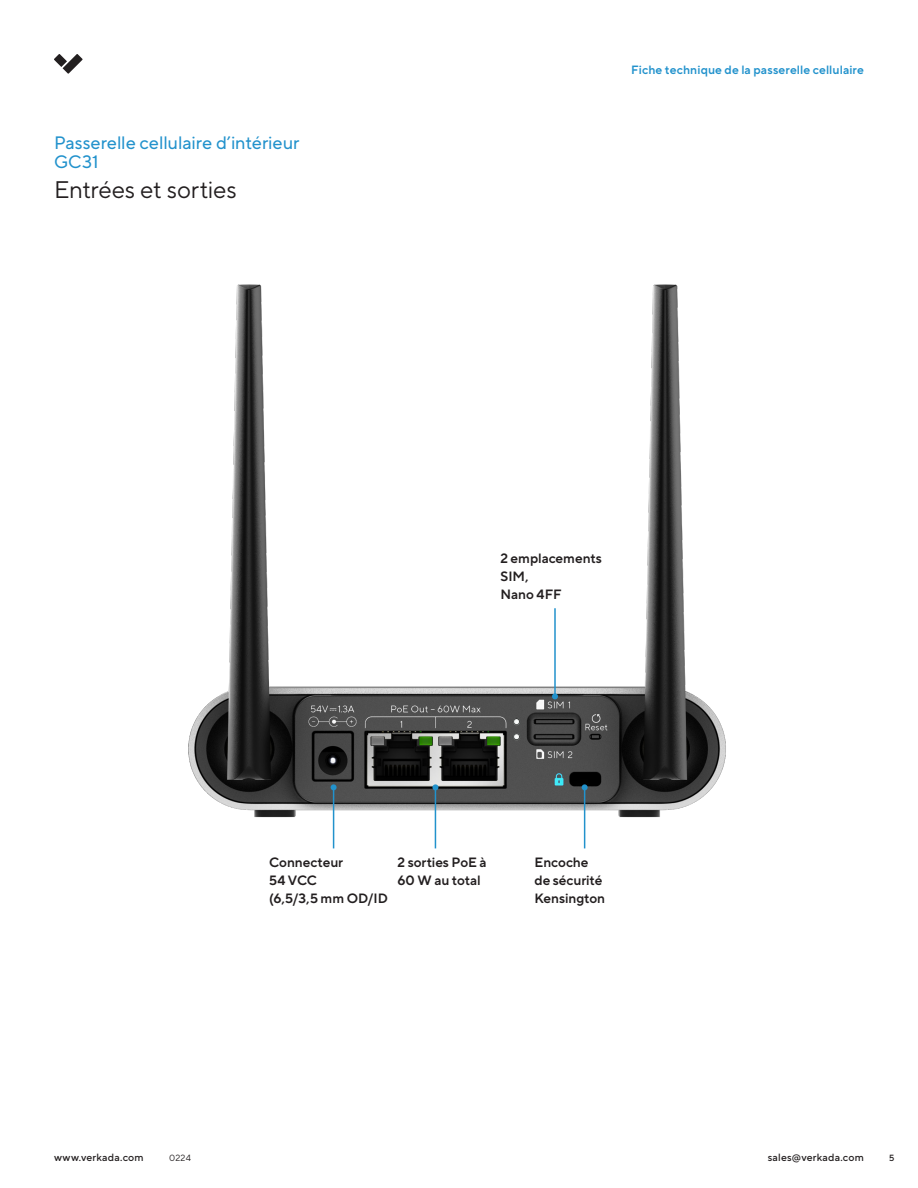
<style>
.page{position:relative;width:918px;height:1188px;background:#fff}
.page>*{position:absolute;margin:0;border:0;box-sizing:border-box;transform-origin:0 0}
.Level_2-Subtitles-Sentence_case{font:24px "TT Norms Pro";letter-spacing:-.005em;color:#231f20}
.t1{font:18px/19.5px "TT Norms Pro";letter-spacing:-.005em;color:#2292cc}
.Body_Paragraph_indent{font:600 13.5px/18px "TT Norms Pro";letter-spacing:-.005em;color:#231f20}
.Level_4-_Body_Paragraph{font:600 13.5px/18px "TT Norms Pro";letter-spacing:-.005em;color:#231f20}
.t2{font:600 12px "TT Norms Pro";letter-spacing:.01em;color:#2292cc}
.t3{font:500 10.5px "TT Norms Pro";letter-spacing:.02em;color:#231f20}
.t4{font:9px "TT Norms Pro";color:#231f20}
.t5{font:500 9px "TT Norms Pro";color:#231f20}
</style>
<div class="page">
<svg style="left:54px;top:54px;width:29px;height:20px"></svg>
<img style="left:188px;top:284px;width:538px;height:565px">
<hr style="left:333px;top:787px;width:1px;height:61px;background:#2292cc">
<svg style="left:331px;top:784px;width:6px;height:6px"></svg>
<hr style="left:435px;top:787px;width:1px;height:61px;background:#2292cc">
<svg style="left:432px;top:784px;width:6px;height:6px"></svg>
<hr style="left:584px;top:787px;width:1px;height:61px;background:#2292cc">
<svg style="left:582px;top:784px;width:6px;height:6px"></svg>
<hr style="left:554px;top:608px;width:2px;height:88px;background:#2292cc">
<svg style="left:552px;top:693px;width:6px;height:6px"></svg>
<p class="t1" style="left:54px;top:131px;width:247px">Passerelle cellulaire d’intérieur<br>GC31</p>
<p class="Level_2-Subtitles-Sentence_case" style="left:54px;top:173px;width:184px">Entrées et sorties</p>
<p class="t2" style="left:631px;top:61px;width:234px">Fiche technique de la passerelle cellulaire</p>
<p class="Body_Paragraph_indent" style="left:500px;top:548px;width:103px">2 emplacements<br>SIM,</p>
<p class="Body_Paragraph_indent" style="left:500px;top:584px;width:63px">Nano 4FF</p>
<p class="Level_4-_Body_Paragraph" style="left:269px;top:852px;width:120px">Connecteur<br>54 VCC<br>(6,5/3,5 mm OD/ID</p>
<p class="Body_Paragraph_indent" style="left:398px;top:852px;width:91px">2 sorties PoE à<br>60 W au total</p>
<p class="Body_Paragraph_indent" style="left:534px;top:852px;width:72px">Encoche de sécurité<br>Kensington</p>
<p class="t3" style="left:54px;top:1150px;width:91px">www.verkada.com</p>
<p class="t4" style="left:169px;top:1151px;width:23px">0224</p>
<p class="t3" style="left:768px;top:1150px;width:98px">sales@verkada.com</p>
<p class="t5" style="left:889px;top:1151px;width:7px">5</p>
</div>
